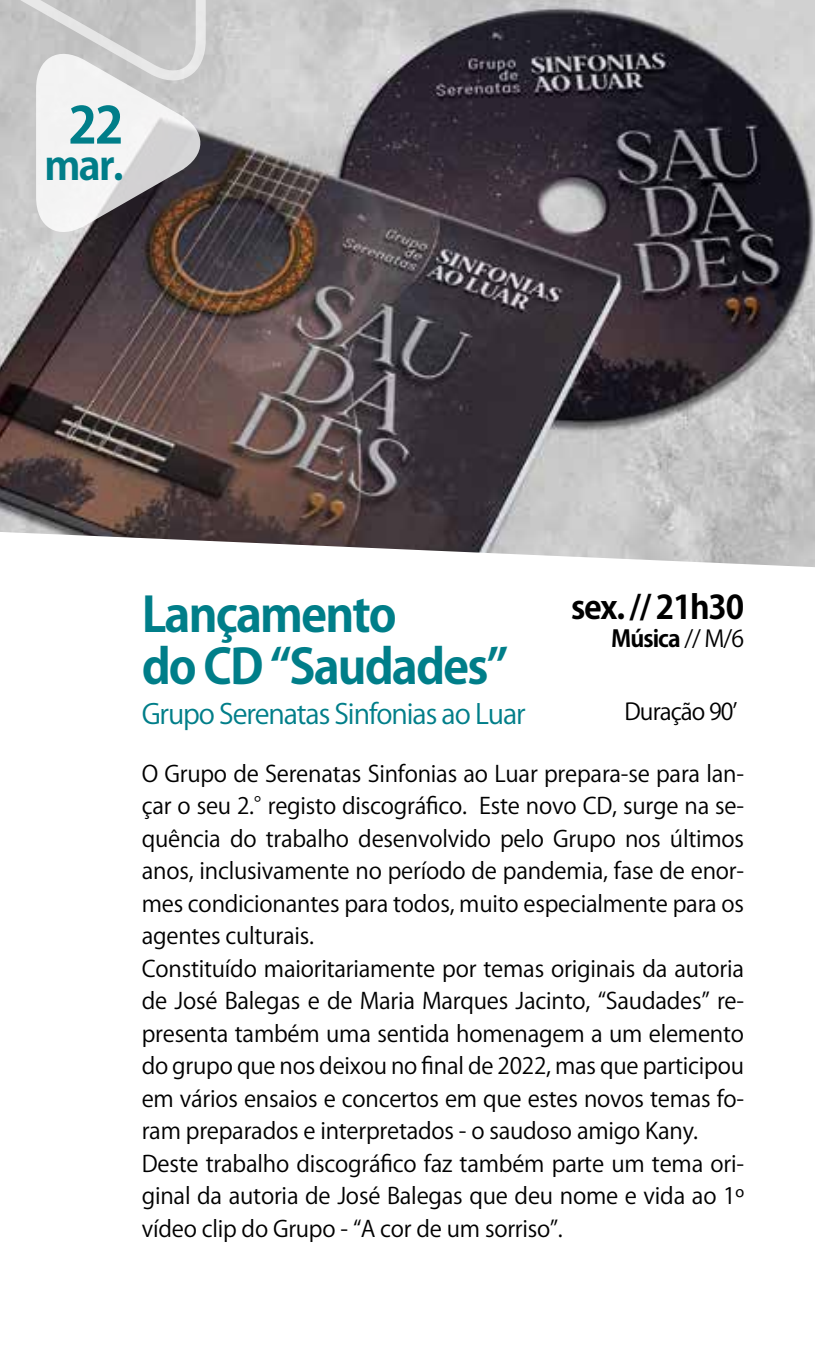
<style>
.page{position:relative;width:815px;height:1347px;background:#fff}
.page>*{position:absolute;margin:0;border:0;box-sizing:border-box;transform-origin:0 0}
.t1{font:700 50px "Koz Go Pro";color:#007e89}
.t2{font:700 47.5px "Koz Go Pro";letter-spacing:-.04em;color:#007e89}
.t3{font:700 40px "Koz Go Pro";color:#007e89}
.t4{font:700 32.25px "Koz Go Pro";letter-spacing:-.04em;color:#000}
.t5{font:27.5px "Koz Go Pro";letter-spacing:-.04em;color:#007e89}
.t6{font:700 23px "Koz Go Pro";letter-spacing:-.04em;color:#000}
.t7{font:23px "Koz Go Pro";letter-spacing:-.04em;color:#000}
.t8{font:22.5px/32.5px "Koz Go Pro";letter-spacing:-.01em;color:#000}
.s1{font-weight:400}
</style>
<div class="page">
<img style="left:0;top:0;width:815px;height:567px">
<svg style="left:0;top:0;width:208px;height:234px"></svg>
<h1 class="t1" style="left:68px;top:93px;width:57px">22</h1>
<h3 class="t3" style="left:44px;top:140px;width:81px">mar.</h3>
<h2 class="t2" style="left:142px;top:584px;width:257px">Lançamento</h2>
<h2 class="t2" style="left:142px;top:636px;width:368px">do CD “Saudades”</h2>
<h3 class="t4" style="left:571px;top:587px;width:174px">sex. // 21h30</h3>
<p class="t6" style="left:611px;top:623px;width:134px">Música <span class="s1">// M/6</span></p>
<p class="t5" style="left:142px;top:696px;width:385px">Grupo Serenatas Sinfonias ao Luar</p>
<p class="t8" style="left:142px;top:757px;width:604px">O Grupo de Serenatas Sinfonias ao Luar prepara-se para lan&shy;çar o seu 2.°registo discográfico. Este novo CD, surge na se&shy;quência do trabalho desenvolvido pelo Grupo nos últimos anos, inclusivamente no período de pandemia, fase de enor&shy;mes condicionantes para todos, muito especialmente para os agentes culturais.<br>Constituído maioritariamente por temas originais da autoria de José Balegas e de Maria Marques Jacinto, “Saudades” re&shy;presenta também uma sentida homenagem a um elemento do grupo que nos deixou no final de 2022, mas que participou em vários ensaios e concertos em que estes novos temas fo&shy;ram preparados e interpretados - o saudoso amigo Kany.<br>Deste trabalho discográfico faz também parte um tema ori&shy;ginal da autoria de José Balegas que deu nome e vida ao 1º vídeo clip do Grupo - “A cor de um sorriso”.</p>
<p class="t7" style="left:624px;top:697px;width:115px">Duração 90’</p>
</div>
